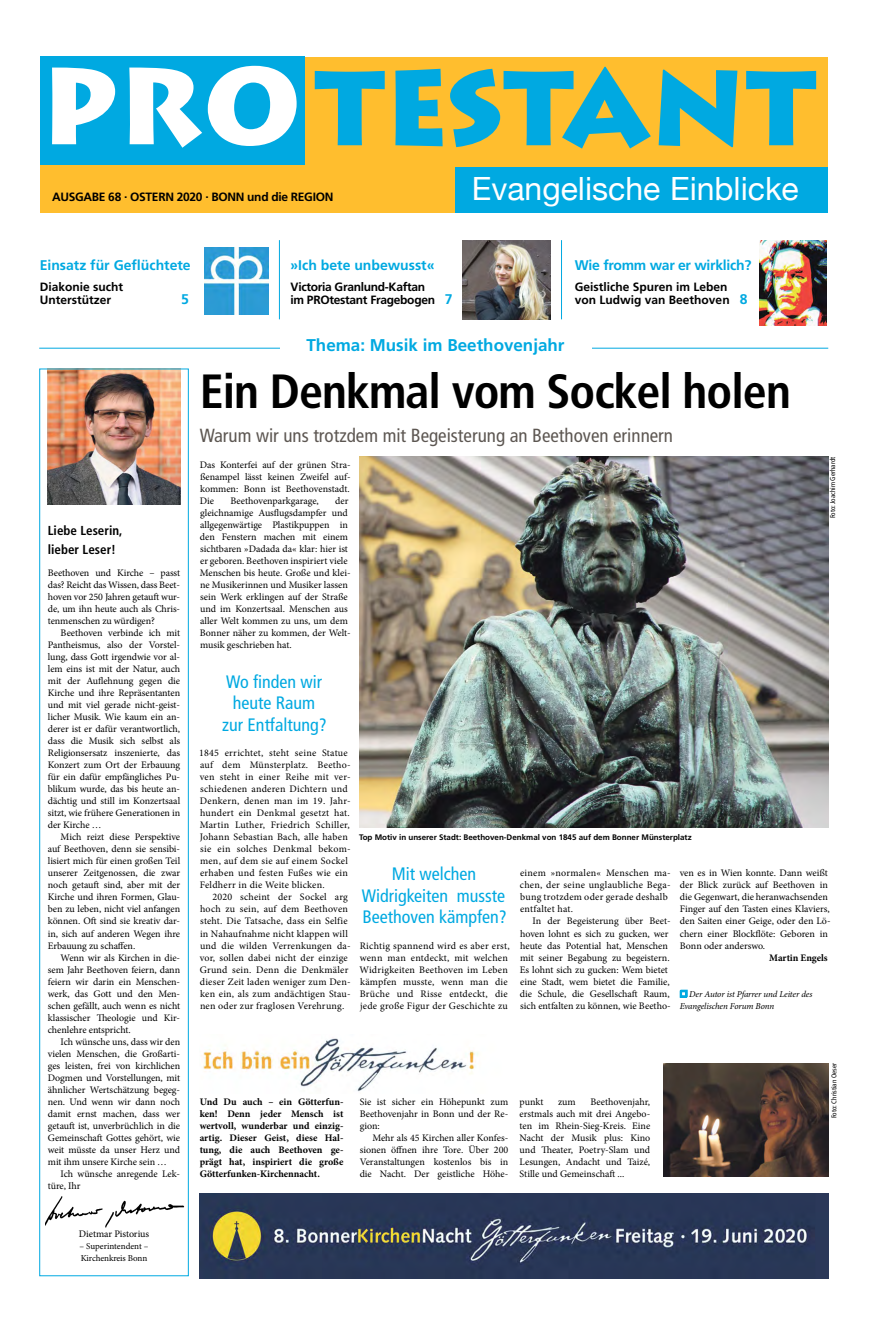
<style>
.page{position:relative;width:885px;height:1333px;background:#fff}
.page>*{position:absolute;margin:0;border:0;box-sizing:border-box;transform-origin:0 0}
.t1{font:900 105px "Lithos Pro";color:#00a9e1}
.t2{font:700 condensed 48px "Frutiger LT Std";letter-spacing:-.02em;color:#000}
.t3{font:32px "Helvetica Neue";color:#fff}
.t4{font:condensed 19px "Frutiger LT Std";color:#5d5752}
.t5{font:condensed 18px/21.6px "Frutiger LT Std";color:#00a9e1;text-align:center}
.t6{font:700 17px "Frutiger LT Std";color:#00a9e1}
.t7{font:700 14px "Frutiger LT Std";color:#00a9e1}
.t8{font:700 14px "Frutiger LT Std";letter-spacing:-.02em;color:#00a9e1}
.t9{font:700 condensed 13px/19px "Frutiger LT Std";color:#000}
.t10{font:700 12px/13px "Frutiger LT Std";letter-spacing:-.025em;color:#000}
.t11{font:700 12px/13px "Frutiger LT Std";color:#000}
.t12{font:10px/12px "Minion Pro";color:#000;text-align:justify}
.t13{font:10px/12px "Minion Pro";letter-spacing:.025em;color:#000}
.t14{font:10px/12px "Minion Pro";letter-spacing:.02em;color:#000}
.t15{font:700 10px/12px "Minion Pro";color:#000;text-align:justify}
.t16{font:italic 9px/12px "Minion Pro";letter-spacing:-.015em;color:#000}
.t17{font:9px/12px "Minion Pro";letter-spacing:-.01em;color:#000}
.t18{font:700 8px "Frutiger LT Std";color:#000}
.t19{font:condensed 7px "Frutiger LT Std";color:#000}
.s1{font-size:108px;color:#fff}
.s2{font-size:14px;color:#00a9e1}
.s3{font-style:normal;color:#00a9e1}
</style>
<div class="page">
<img style="left:200px;top:1193px;width:628px;height:85px">
<img style="left:48px;top:370px;width:132px;height:134px">
<div style="left:39px;top:368px;width:150px;height:908px;border:1px solid #00a9e1"></div>
<hr style="left:39px;top:347px;width:789px;height:1px;background:#00a9e1">
<div style="left:279px;top:330px;width:312px;height:29px;background:#fff"></div>
<hr style="left:279px;top:240px;width:1px;height:79px;background:#00a9e1">
<img style="left:204px;top:248px;width:64px;height:66px">
<hr style="left:561px;top:240px;width:1px;height:79px;background:#00a9e1">
<img style="left:462px;top:240px;width:88px;height:79px">
<img style="left:759px;top:240px;width:67px;height:85px">
<img style="left:359px;top:456px;width:469px;height:371px">
<div style="left:40px;top:57px;width:787px;height:155px;background:#ffbe2e"></div>
<div style="left:40px;top:57px;width:264px;height:108px;background:#00a9e1"></div>
<div style="left:455px;top:167px;width:372px;height:45px;background:#00a9e1"></div>
<img style="left:46px;top:1196px;width:139px;height:32px">
<svg style="left:679px;top:989px;width:9px;height:9px"></svg>
<img style="left:203px;top:1038px;width:275px;height:54px">
<img style="left:663px;top:1063px;width:165px;height:113px">
<h1 class="t1" style="left:41px;top:43px;width:776px"><span class="s1">PRO</span>TESTANT</h1>
<p class="t10" style="left:52px;top:190px;width:283px">AUSGABE 68 . OSTERN 2020 . BONN und die REGION</p>
<h3 class="t7" style="left:40px;top:257px;width:152px">Einsatz für Geflüchtete</h3>
<p class="t11" style="left:40px;top:280px;width:85px">Diakonie sucht<br>Unterstützer</p>
<h3 class="t7" style="left:181px;top:290px;width:9px">5</h3>
<h3 class="t7" style="left:290px;top:257px;width:145px">»Ich bete unbewusst«</h3>
<p class="t10" style="left:290px;top:280px;width:163px">Victoria Granlund-Kaftan<br>im PROtestant Fragebogen <span class="s2">7</span></p>
<h3 class="t3" style="left:471px;top:166px;width:328px">Evangelische Einblicke</h3>
<h3 class="t8" style="left:574px;top:257px;width:178px">Wie fromm war er wirklich?</h3>
<p class="t11" style="left:574px;top:280px;width:174px">Geistliche Spuren im Leben von Ludwig van Beethoven <span class="s2">8</span></p>
<h3 class="t6" style="left:306px;top:335px;width:259px">Thema: Musik im Beethovenjahr</h3>
<h3 class="t9" style="left:48px;top:520px;width:76px">Liebe Leserin, lieber Leser!</h3>
<p class="t12" style="left:48px;top:567px;width:134px">Beethoven und Kirche – passt das? Reicht das Wissen, dass Beet&shy;hoven vor 250 Jahren getauft wur&shy;de, um ihn heute auch als Chris&shy;tenmenschen zu würdigen?</p>
<p class="t12" style="left:48px;top:627px;width:134px;text-indent:13px">Beethoven verbinde ich mit Pantheismus, also der Vorstel&shy;lung, dass Gott irgendwie vor al&shy;lem eins ist mit der Natur, auch mit der Auflehnung gegen die Kirche und ihre Repräsentanten und mit viel gerade nicht-geist&shy;licher Musik. Wie kaum ein an&shy;derer ist er dafür verantwortlich, dass die Musik sich selbst als Religionsersatz inszenierte, das Konzert zum Ort der Erbauung für ein dafür empfängliches Pu&shy;blikum wurde, das bis heute an&shy;dächtig und still im Konzertsaal sitzt, wie frühere Generationen in der Kirche …</p>
<p class="t12" style="left:48px;top:831px;width:134px;text-indent:13px">Mich reizt diese Perspektive auf Beethoven, denn sie sensibi&shy;lisiert mich für einen großen Teil unserer Zeitgenossen, die zwar noch getauft sind, aber mit der Kirche und ihren Formen, Glau&shy;ben zu leben, nicht viel anfangen können. Oft sind sie kreativ dar&shy;in, sich auf anderen Wegen ihre Erbauung zu schaffen.</p>
<p class="t12" style="left:48px;top:951px;width:134px;text-indent:13px">Wenn wir als Kirchen in die&shy;sem Jahr Beethoven feiern, dann feiern wir darin ein Menschen&shy;werk, das Gott und den Men&shy;schen gefällt, auch wenn es nicht klassischer Theologie und Kir&shy;chenlehre entspricht.</p>
<p class="t12" style="left:48px;top:1035px;width:134px;text-indent:13px">Ich wünsche uns, dass wir den vielen Menschen, die Großarti&shy;ges leisten, frei von kirchlichen Dogmen und Vorstellungen, mit ähnlicher Wertschätzung begeg&shy;nen. Und wenn wir dann noch damit ernst machen, dass wer getauft ist, unverbrüchlich in die Gemeinschaft Gottes gehört, wie weit müsste da unser Herz und mit ihm unsere Kirche sein …</p>
<p class="t12" style="left:48px;top:1167px;width:134px;text-indent:13px">Ich wünsche anregende Lek&shy;türe, Ihr</p>
<p class="t12" style="left:79px;top:1227px;width:72px">Dietmar Pistorius</p>
<p class="t17" style="left:79px;top:1239px;width:70px">– Superintendent –<br>Kirchenkreis Bonn</p>
<h2 class="t2" style="left:200px;top:363px;width:592px">Ein Denkmal vom Sockel holen</h2>
<h3 class="t4" style="left:200px;top:424px;width:475px">Warum wir uns trotzdem mit Begeisterung an Beethoven erinnern</h3>
<p class="t12" style="left:200px;top:459px;width:152px">Das Konterfei auf der grünen Stra&shy;ßenampel lässt keinen Zweifel auf&shy;kommen: Bonn ist Beethovenstadt.<br>Die</p>
<p class="t12" style="left:200px;top:495px;width:152px;text-align:left;text-indent:135px">der gleichnamige Ausflugsdampfer und allgegenwärtige Plastikpuppen in den Fenstern machen mit einem sichtbaren »Dadada da« klar: hier ist er geboren. Beethoven inspiriert viele<br>Menschen bis heute. Große und klei&shy;ne Musikerinnen und Musiker lassen sein Werk erklingen auf der Straße und im Konzertsaal. Menschen aus aller Welt kommen zu uns, um dem<br>Bonner näher zu kommen, der Welt&shy;musik geschrieben hat.</p>
<h3 class="t5" style="left:222px;top:670px;width:106px">Wo finden wir heute Raum zur Entfaltung?</h3>
<p class="t13" style="left:199px;top:747px;width:153px">1845 errichtet, steht seine Statue auf dem Münsterplatz. Beetho&shy;ven steht in einer Reihe mit ver&shy;schiedenen anderen Dichtern und<br>Denkern, denen man im 19. Jahr&shy;hundert ein Denkmal gesetzt hat.<br>Martin Luther, Friedrich Schiller,<br>Johann Sebastian Bach, alle haben sie ein solches Denkmal bekom&shy;men, auf dem sie auf einem Sockel erhaben und festen Fußes wie ein<br>Feldherr in die Weite blicken.</p>
<p class="t14" style="left:200px;top:891px;width:152px;text-indent:13px">2020 scheint der Sockel arg hoch zu sein, auf dem Beethoven steht. Die Tatsache, dass ein Selfie in Nahaufnahme nicht klappen will und die wilden Verrenkungen da&shy;vor, sollen dabei nicht der einzige<br>Grund sein. Denn die Denkmäler dieser Zeit laden weniger zum Den&shy;ken ein, als zum andächtigen Stau&shy;nen oder zur fraglosen Verehrung.</p>
<p class="t12" style="left:230px;top:495px;width:90px">Beethovenparkgarage,</p>
<p class="t18" style="left:359px;top:833px;width:334px">Top Motiv in unserer Stadt: Beethoven-Denkmal von 1845 auf dem Bonner Münsterplatz</p>
<p class="t19" style="left:828px;top:518px;width:63px;rotate:-90deg">Foto: Joachim Gerhardt</p>
<h3 class="t5" style="left:362px;top:863px;width:146px">Mit welchen<br>Widrigkeiten musste<br>Beethoven kämpfen?</h3>
<p class="t13" style="left:359px;top:939px;width:152px">Richtig spannend wird es aber erst, wenn man entdeckt, mit welchen<br>Widrigkeiten Beethoven im Leben kämpfen musste, wenn man die<br>Brüche und Risse entdeckt, die jede große Figur der Geschichte zu</p>
<p class="t13" style="left:520px;top:867px;width:152px">einem »normalen« Menschen ma&shy;chen, der seine unglaubliche Bega&shy;bung trotzdem oder gerade deshalb entfaltet hat.</p>
<p class="t12" style="left:520px;top:915px;width:152px;text-align:left;text-indent:13px">In der Begeisterung über Beet&shy;hoven lohnt es sich zu gucken, wer heute das Potential hat, Menschen mit seiner Begabung zu begeistern.<br>Es lohnt sich zu gucken: Wem bietet eine Stadt, wem bietet die Familie, die Schule, die Gesellschaft Raum, sich entfalten zu können, wie Beetho-</p>
<p class="t12" style="left:679px;top:867px;width:152px;text-align:left">ven es in Wien konnte. Dann weißt der Blick zurück auf Beethoven in die Gegenwart, die heranwachsenden<br>Finger auf den Tasten eines Klaviers, den Saiten einer Geige, oder den Lö&shy;chern einer Blockflöte: Geboren in<br>Bonn oder anderswo.</p>
<p class="t15" style="left:769px;top:951px;width:60px">Martin Engels</p>
<p class="t16" style="left:679px;top:987px;width:134px"><span class="s3">☐</span> Der Autor ist Pfarrer und Leiter des<br>Evangelischen Forum Bonn</p>
<p class="t15" style="left:200px;top:1095px;width:145px">Und Du auch – ein Götterfun&shy;ken! Denn jeder Mensch ist wertvoll, wunderbar und einzig&shy;artig. Dieser Geist, diese Hal&shy;tung, die auch Beethoven ge&shy;prägt hat, inspiriert die große Götterfunken-Kirchennacht.</p>
<p class="t12" style="left:359px;top:1095px;width:150px">Sie ist sicher ein Höhepunkt zum Beethovenjahr in Bonn und der Re&shy;gion:</p>
<p class="t12" style="left:359px;top:1131px;width:150px;text-indent:13px">Mehr als 45 Kirchen aller Konfes&shy;sionen öffnen ihre Tore. Über 200<br>Veranstaltungen kostenlos bis in die Nacht. Der geistliche Höhe-</p>
<p class="t12" style="left:519px;top:1095px;width:25px">punkt</p>
<p class="t12" style="left:558px;top:1095px;width:19px">zum</p>
<p class="t12" style="left:519px;top:1095px;width:132px;text-indent:71px">Beethovenjahr, erstmals auch mit drei Angebo&shy;ten im Rhein-Sieg-Kreis. Eine Nacht der Musik plus: Kino und Theater, Poetry-Slam und Lesungen, Andacht und Taizé, Stille und Gemeinschaft ...</p>
<p class="t19" style="left:829px;top:1118px;width:57px;rotate:-90deg">Foto: Christian Oeser</p>
</div>
